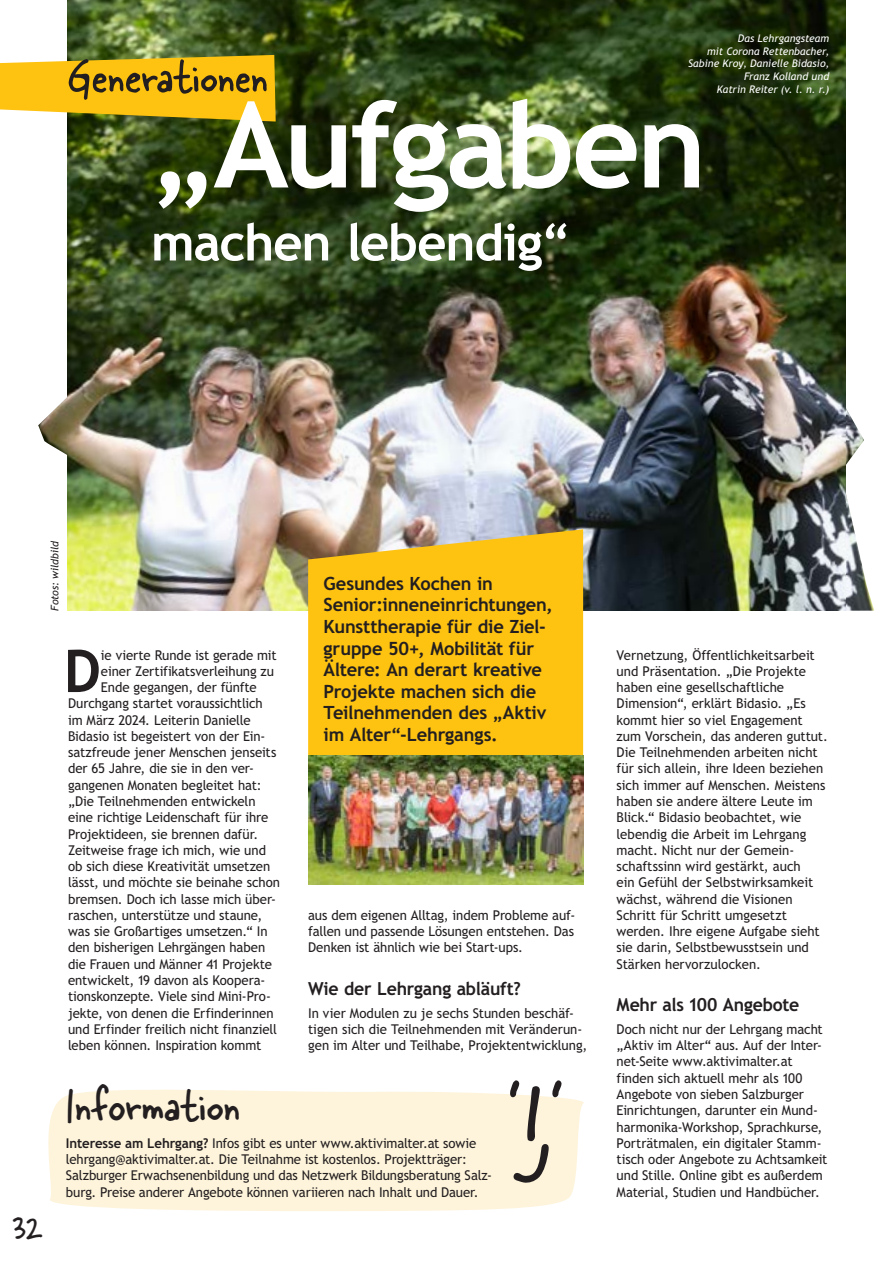
<style>
.page{position:relative;width:893px;height:1263px;background:#fff}
.page>*{position:absolute;margin:0;border:0;box-sizing:border-box;transform-origin:0 0}
.Headline{font:700 118.8px "Trebuchet SBG2";letter-spacing:-.03em;color:#fff}
.Text_Initial{font:700 58.95px "Trebuchet SBG2";color:#231f20}
.Headline-2{font:700 51px "Trebuchet SBG2";letter-spacing:-.02em;color:#fff}
.Rubrik{font:51px "Skippy Sharp";color:#231f20}
.Info{font:49.35px "Skippy Sharp";color:#231f20}
.t1{font:36px "Skippy Sharp";color:#231f20}
.Vorspann{font:700 18.3px/21.6px "Trebuchet SBG2";letter-spacing:-.01em;color:#231f20}
.Zwischentitel{font:700 18px "Trebuchet SBG2";letter-spacing:-.01em;color:#231f20}
.Text{font:13.5px/16.4px "Trebuchet SBG2";letter-spacing:-.005em;color:#231f20}
.Text_Initial-2{font:13.5px/16.4px "Trebuchet SBG2";letter-spacing:-.005em;color:#231f20;text-align:justify}
.BU{font:italic 10.5px/12.6px "Trebuchet SBG2";color:#fff;text-align:right}
.BU-2{font:italic 10.5px "Trebuchet SBG2";letter-spacing:-.015em;color:#231f20}
.s1{font-weight:700}
</style>
<div class="page">
<hr style="left:629px;top:0;width:264px;height:1px;background:#950dc9">
<img style="left:67px;top:0;width:779px;height:611px">
<svg style="left:0;top:55px;width:276px;height:67px"></svg>
<svg style="left:48px;top:1084px;width:536px;height:127px;fill:#fef4db"></svg>
<img style="left:38px;top:396px;width:30px;height:59px">
<svg style="left:308px;top:529px;width:275px;height:227px;fill:#fec210"></svg>
<img style="left:308px;top:756px;width:275px;height:128px">
<svg style="left:510px;top:1080px;width:51px;height:103px"></svg>
<img style="left:846px;top:408px;width:28px;height:203px">
<p class="BU" style="left:738px;top:32px;width:93px">Das Lehrgangsteam</p>
<p class="BU" style="left:707px;top:45px;width:124px">mit Corona Rettenbacher,</p>
<p class="BU" style="left:688px;top:58px;width:143px">Sabine Kroy, Danielle Bidasio,<br>Franz Kolland und</p>
<p class="BU" style="left:717px;top:83px;width:114px">Katrin Reiter (v. l. n. r.)</p>
<p class="Rubrik" style="left:67px;top:45px;width:202px">Generationen</p>
<p class="Headline" style="left:151px;top:71px;width:557px">„Aufgaben</p>
<p class="Headline-2" style="left:151px;top:210px;width:421px">machen lebendig“</p>
<p class="BU-2" style="left:49px;top:611px;width:72px;rotate:-90deg">Fotos: wildbild</p>
<p class="Text_Initial" style="left:64px;top:634px;width:39px">D</p>
<p class="Text_Initial-2" style="left:101px;top:647px;width:177px">ie vierte Runde ist gerade mit</p>
<p class="Text_Initial-2" style="left:101px;top:663px;width:175px">einer Zertifikatsverleihung zu</p>
<p class="Text_Initial-2" style="left:101px;top:679px;width:157px">Ende gegangen, der fünfte</p>
<p class="Text_Initial-2" style="left:68px;top:695px;width:196px">Durchgang startet voraussichtlich</p>
<p class="Text_Initial-2" style="left:68px;top:712px;width:184px">im März 2024. Leiterin Danielle</p>
<p class="Text_Initial-2" style="left:68px;top:728px;width:199px">Bidasio ist begeistert von der Ein-</p>
<p class="Text_Initial-2" style="left:68px;top:744px;width:210px">satzfreude jener Menschen jenseits</p>
<p class="Text_Initial-2" style="left:68px;top:761px;width:188px">der 65 Jahre, die sie in den ver-</p>
<p class="Text_Initial-2" style="left:68px;top:777px;width:195px">gangenen Monaten begleitet hat:</p>
<p class="Text_Initial-2" style="left:68px;top:793px;width:189px">„Die Teilnehmenden entwickeln</p>
<p class="Text_Initial-2" style="left:68px;top:809px;width:202px">eine richtige Leidenschaft für ihre</p>
<p class="Text_Initial-2" style="left:68px;top:826px;width:192px">Projektideen, sie brennen dafür.</p>
<p class="Text_Initial-2" style="left:68px;top:842px;width:200px">Zeitweise frage ich mich, wie und</p>
<p class="Text_Initial-2" style="left:68px;top:858px;width:204px">ob sich diese Kreativität umsetzen</p>
<p class="Text_Initial-2" style="left:68px;top:874px;width:214px">lässt, und möchte sie beinahe schon</p>
<p class="Text_Initial-2" style="left:68px;top:891px;width:210px">bremsen. Doch ich lasse mich über-</p>
<p class="Text_Initial-2" style="left:68px;top:907px;width:196px">raschen, unterstütze und staune,</p>
<p class="Text_Initial-2" style="left:68px;top:923px;width:201px">was sie Großartiges umsetzen.“ In</p>
<p class="Text_Initial-2" style="left:68px;top:940px;width:199px">den bisherigen Lehrgängen haben</p>
<p class="Text_Initial-2" style="left:68px;top:956px;width:205px">die Frauen und Männer 41 Projekte</p>
<p class="Text_Initial-2" style="left:68px;top:972px;width:199px">entwickelt, 19 davon als Koopera-</p>
<p class="Text_Initial-2" style="left:68px;top:988px;width:204px">tionskonzepte. Viele sind Mini- Pro-</p>
<p class="Text_Initial-2" style="left:68px;top:1005px;width:207px">jekte, von denen die Erfinderinnen</p>
<p class="Text_Initial-2" style="left:68px;top:1021px;width:211px">und Erfinder freilich nicht finanziell</p>
<p class="Text_Initial-2" style="left:68px;top:1037px;width:195px">leben können. Inspiration kommt</p>
<p class="Vorspann" style="left:324px;top:572px;width:231px">Gesundes Kochen in<br>Senior:inneneinrichtungen,<br>Kunsttherapie für die Ziel&shy;gruppe 50+, Mobilität für<br>Ältere: An derart kreative<br>Projekte machen sich die<br>Teilnehmenden des „Aktiv im Alter“-Lehrgangs.</p>
<p class="Text_Initial-2" style="left:308px;top:907px;width:269px">aus dem eigenen Alltag, indem Probleme auf&shy;fallen und passende Lösungen entstehen. Das Denken ist ähnlich wie bei Start- ups.</p>
<p class="Zwischentitel" style="left:308px;top:977px;width:214px">Wie der Lehrgang abläuft?</p>
<p class="Text" style="left:308px;top:1005px;width:281px">In vier Modulen zu je sechs Stunden beschäf&shy;tigen sich die Teilnehmenden mit Veränderun&shy;gen im Alter und Teilhabe, Projektentwicklung,</p>
<h3 class="t1" style="left:13px;top:1206px;width:31px">32</h3>
<p class="Info" style="left:65px;top:1074px;width:176px">Information</p>
<p class="Text" style="left:66px;top:1135px;width:428px"><span class="s1">Interesse am Lehrgang?</span> Infos gibt es unter www.aktivimalter.at sowie lehrgang@aktivimalter.at. Die Teilnahme ist kostenlos. Projektträger:<br>Salzburger Erwachsenenbildung und das Netzwerk Bildungsberatung Salz&shy;burg. Preise anderer Angebote können variieren nach Inhalt und Dauer.</p>
<p class="Text" style="left:617px;top:647px;width:213px">Vernetzung, Öffentlichkeitsarbeit und Präsentation. „Die Projekte haben eine gesellschaftliche<br>Dimension“, erklärt Bidasio. „Es kommt hier so viel Engagement zum Vorschein, das anderen guttut.<br>Die Teilnehmenden arbeiten nicht für sich allein, ihre Ideen beziehen sich immer auf Menschen. Meistens haben sie andere ältere Leute im<br>Blick.“ Bidasio beobachtet, wie lebendig die Arbeit im Lehrgang macht. Nicht nur der Gemein&shy;schaftssinn wird gestärkt, auch<br>ein Gefühl der Selbstwirksamkeit wächst, während die Visionen<br>Schritt für Schritt umgesetzt werden. Ihre eigene Aufgabe sieht sie darin, Selbstbewusstsein und<br>Stärken hervorzulocken.</p>
<p class="Zwischentitel" style="left:617px;top:994px;width:184px">Mehr als 100 Angebote</p>
<p class="Text" style="left:617px;top:1021px;width:212px">Doch nicht nur der Lehrgang macht „Aktiv im Alter“ aus. Auf der Inter&shy;net-Seite www.aktivimalter.at finden sich aktuell mehr als 100<br>Angebote von sieben Salzburger Einrichtungen, darunter ein Mund&shy;harmonika-Workshop, Sprachkurse, Porträtmalen, ein digitaler Stamm&shy;tisch oder Angebote zu Achtsamkeit und Stille. Online gibt es außerdem Material, Studien und Handbücher.</p>
</div>
